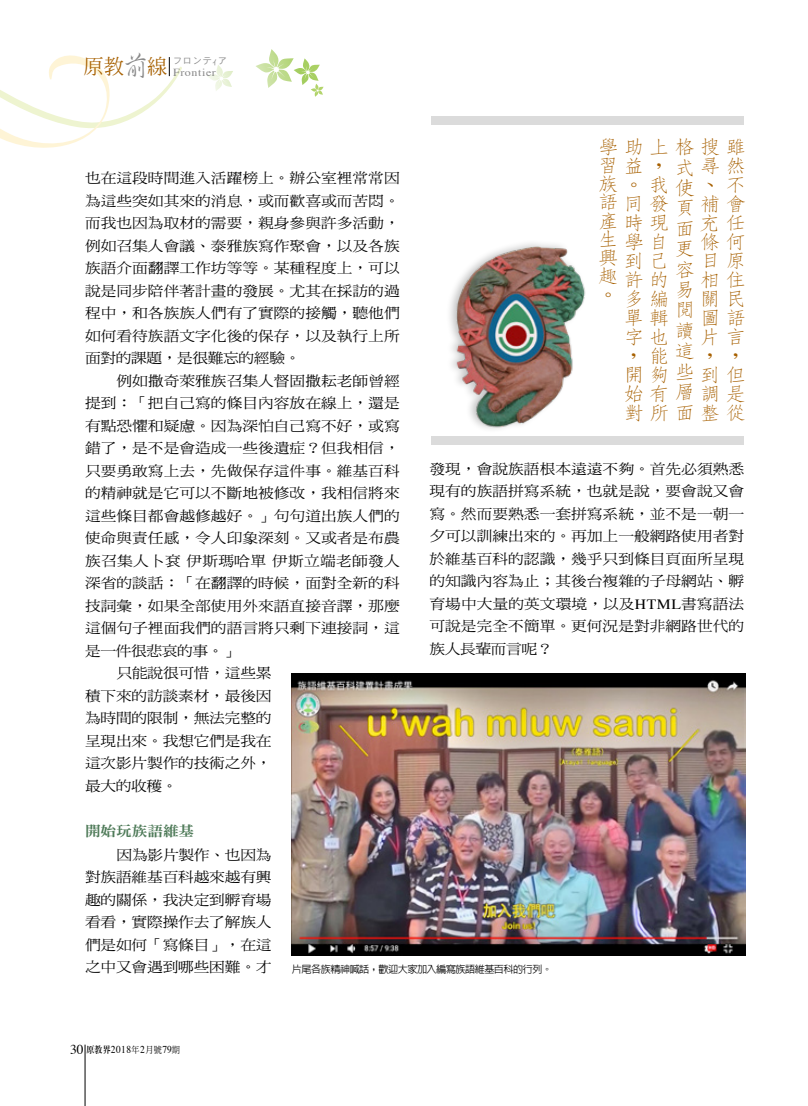
<style>
.page{position:relative;width:808px;height:1106px;background:#fff}
.page>*{position:absolute;margin:0;border:0;box-sizing:border-box;transform-origin:0 0}
.t1{font:300 18.9px/18.9px "AR Fang Song B5 HK";color:#a76000;scale:1.11 1}
.t2{font:14.1px/22.5px "DF Ming Std W5";color:#000;text-align:justify;scale:1.11 1}
.t3{font:14.1px "DF Ming Std W5";letter-spacing:-.025em;color:#000;scale:1.11 1}
.t4{font:14.1px "DF Ming Std W9";letter-spacing:-.01em;color:#4e7a58;scale:1.11 1}
.t5{font:10.8px "Times";letter-spacing:.05em;color:#898989;scale:1.11 1}
.t6{font:10.5px "Times";letter-spacing:.05em;color:#000;scale:.9 1}
.t7{font:500 10.2px "AR Hei B5";letter-spacing:-.05em;color:#000}
.t8{font:9px "Heisei Kaku Go Std W3";color:#898989}
.s1{font-family:"AR Xing Shu B5";font-weight:500;font-size:27.75px}
.s2{font-family:"Times"}
.s3{font-size:13.5px}
.s4{font-family:"AR Ming B5";font-weight:800;font-size:9px}
.s5{font-family:"DF Ming Std W5";font-size:9px}
</style>
<div class="page">
<svg style="left:256px;top:49px;width:68px;height:48px"></svg>
<svg style="left:208px;top:65px;width:25px;height:26px"></svg>
<hr style="left:85px;top:1044px;width:1px;height:62px;background:#000">
<svg style="left:0;top:55px;width:182px;height:93px"></svg>
<div style="left:431px;top:436px;width:312px;height:9px;background:#dbdbdb"></div>
<div style="left:431px;top:116px;width:312px;height:9px;background:#dbdbdb"></div>
<img style="left:450px;top:243px;width:136px;height:186px">
<img style="left:292px;top:673px;width:453px;height:282px">
<p class="t5" style="left:83px;top:62px;width:121px"><sup>原教</sup><span class="s1">前</span><sup>線</sup> Frontier</p>
<p class="t8" style="left:173px;top:55px;width:56px">フロンテ<sub>ｲ</sub>ア</p>
<h1 class="t1" style="left:598px;top:138px;width:133px;line-height:18.5px">學助上格搜雖習益，<br>族。<br>語同<br>產<br>生<br>興<br>趣<br>。</h1>
<h1 class="t1" style="left:674px;top:156px;width:64px;line-height:20.5px">式尋然使<br>頁<br>面<br>更<br>容<br>易<br>閱<br>讀<br>這<br>些</h1>
<p class="t2" style="left:85px;top:167px;width:285px">也在這段時間進入活躍榜上。辦公室裡常常因為這些突如其來的消息，或而歡喜或而苦悶。而我也因為取材的需要，親身參與許多活動，例如召集人會議、泰雅族寫作聚會，以及各族族語介面翻譯工作坊等等。某種程度上，可以說是同步陪伴著計畫的發展。尤其在採訪的過程中，和各族族人們有了實際的接觸，聽他們如何看待族語文字化後的保存，以及執行上所面對的課題，是很難忘的經驗。</p>
<p class="t2" style="left:117px;top:369px;width:257px">例如撒奇萊雅族召集人督固撒耘老師曾經</p>
<p class="t2" style="left:85px;top:391px;width:285px">提到：「把自己寫的條目內容放在線上，還是</p>
<p class="t2" style="left:85px;top:414px;width:285px">有點恐懼和疑慮。因為深怕自己寫不好，或寫</p>
<p class="t2" style="left:85px;top:436px;width:285px">錯了，是不是會造成一些後遺症？但我相信，</p>
<p class="t2" style="left:85px;top:459px;width:285px">只要勇敢寫上去，先做保存這件事。維基百科</p>
<p class="t2" style="left:85px;top:481px;width:285px">的精神就是它可以不斷地被修改，我相信將來</p>
<p class="t2" style="left:85px;top:504px;width:285px">這些條目都會越修越好。」句句道出族人們的</p>
<p class="t2" style="left:85px;top:526px;width:285px">使命與責任感，令人印象深刻。又或者是布農</p>
<p class="t2" style="left:85px;top:549px;width:285px">族召集人卜袞 伊斯瑪哈單 伊斯立端老師發人</p>
<p class="t2" style="left:85px;top:571px;width:285px">深省的談話：「在翻譯的時候，面對全新的科</p>
<p class="t2" style="left:85px;top:594px;width:285px">技詞彙，如果全部使用外來語直接音譯，那麼</p>
<p class="t2" style="left:85px;top:616px;width:285px">這個句子裡面我們的語言將只剩下連接詞，這</p>
<p class="t3" style="left:85px;top:643px;width:140px">是一件很悲哀的事。」</p>
<p class="t2" style="left:117px;top:661px;width:141px">只能說很可惜，這些累</p>
<p class="t2" style="left:85px;top:684px;width:170px">積下來的訪談素材，最後因</p>
<p class="t2" style="left:85px;top:706px;width:170px">為時間的限制，無法完整的</p>
<p class="t2" style="left:85px;top:729px;width:170px">呈現出來。我想它們是我在</p>
<p class="t2" style="left:85px;top:751px;width:170px">這次影片製作的技術之外，</p>
<p class="t2" style="left:85px;top:774px;width:85px">最大的收穫。</p>
<p class="t4" style="left:85px;top:823px;width:100px">開始玩族語維基</p>
<p class="t2" style="left:85px;top:843px;width:170px;text-indent:32px">因為影片製作、也因為對族語維基百科越來越有興趣的關係，我決定到孵育場看看，實際操作去了解族人們是如何「寫條目」，在這之中又會遇到哪些困難。才</p>
<h1 class="t1" style="left:649px;top:175px;width:19px">我發</h1>
<h1 class="t1" style="left:725px;top:175px;width:17px">不</h1>
<h1 class="t1" style="left:700px;top:175px;width:42px">、<br>補會充任條何目<br>相住關民圖語片言，<br>到但</h1>
<h1 class="t1" style="left:623px;top:213px;width:111px">時現<br>學自<br>到己<br>許的<br>多編<br>單輯<br>字也<br>，<br>開夠<br>始有層調是對所面整從</h1>
<h1 class="t1" style="left:725px;top:251px;width:17px">原</h1>
<h1 class="t1" style="left:649px;top:346px;width:18px">能</h1>
<h1 class="t1" style="left:725px;top:346px;width:12px">，</h1>
<p class="t2" style="left:429px;top:457px;width:285px">發現，會說族語根本遠遠不夠。首先必須熟悉現有的族語拼寫系統，也就是說，要會說又會寫。然而要熟悉一套拼寫系統，並不是一朝一夕可以訓練出來的。再加上一般網路使用者對於維基百科的認識，幾乎只到條目頁面所呈現的知識內容為止；其後台複雜的子母網站、孵育場中大量的英文環境，以及<span class="s2">HTML</span>書寫語法可說是完全不簡單。更何況是對非網路世代的族人長輩而言呢？</p>
<p class="t7" style="left:292px;top:964px;width:262px">片尾各族精神喊話，歡迎大家加入編寫族語維基百科的行列。</p>
<p class="t6" style="left:70px;top:1039px;width:124px"><span class="s3">30</span> <span class="s4">原教界</span>2018<span class="s5">年</span>2<span class="s5">月號</span>79<span class="s5">期</span></p>
</div>
